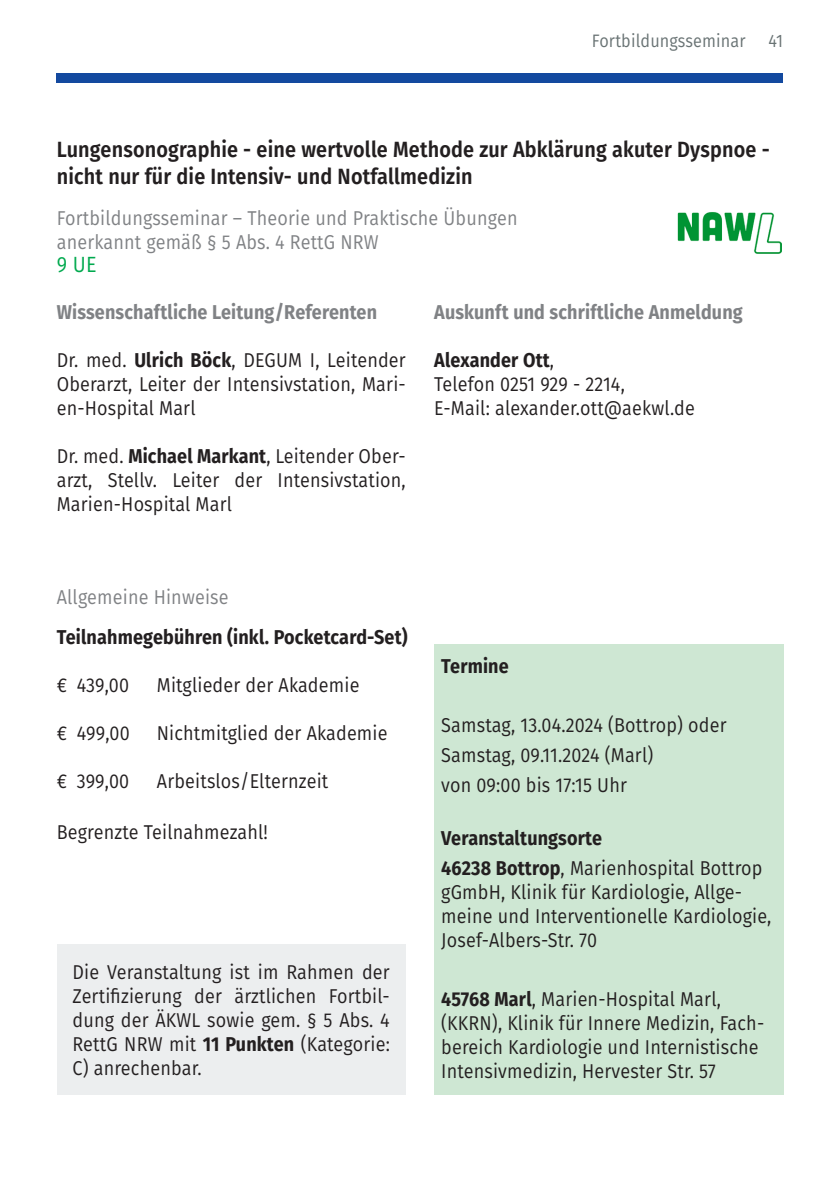
<style>
.page{position:relative;width:840px;height:1191px;background:#fff}
.page>*{position:absolute;margin:0;border:0;box-sizing:border-box;transform-origin:0 0}
.Sonstiges_12_pt{font:600 22px/26.4px "Fira Sans";letter-spacing:.01em;color:#231f20;scale:.9 1}
.UE{font:22px "Fira Sans";color:#00a94e;scale:.9 1}
.Laufschrift_10_pt_Blocksatz{font:20px/24px "Fira Sans";letter-spacing:.01em;color:#231f20;text-align:justify;scale:.9 1}
.Termin_-_Grüner_Kasten{font:20px/24px "Fira Sans";letter-spacing:.01em;color:#231f20;scale:.9 1}
.Laufschrift_10_pt_Blocksatz-2{font:20px "Fira Sans";letter-spacing:.01em;color:#808285;scale:.9 1}
.Teilnahmegebühren{font:20px "Fira Sans";letter-spacing:.01em;color:#231f20;scale:.9 1}
.Laufschrift_10_pt_Blocksatz-3{font:700 20px "Fira Sans";letter-spacing:.01em;color:#808285;scale:.9 1}
.Teilnahmegebühren-2{font:700 20px "Fira Sans";letter-spacing:.01em;color:#231f20;scale:.9 1}
.Termin_-_Grüner_Kasten-2{font:700 20px "Fira Sans";letter-spacing:.01em;color:#231f20;scale:.9 1}
.Laufschrift_10_pt_Blocksatz-4{font:700 20px "Fira Sans";letter-spacing:.01em;color:#231f20;scale:.9 1}
.t1{font:18px "Fira Sans";letter-spacing:.01em;color:#697374;scale:.9 1}
.s1{font-weight:700}
.s2{font-weight:400}
</style>
<div class="page">
<div style="left:57px;top:73px;width:725px;height:9px;background:#13499f"></div>
<div style="left:57px;top:944px;width:348px;height:150px;background:#eceeef"></div>
<img style="left:677px;top:212px;width:104px;height:41px">
<div style="left:434px;top:643px;width:348px;height:451px;background:#cee7d3"></div>
<p class="t1" style="left:591px;top:27px;width:172px">Fortbildungsseminar</p>
<p class="t1" style="left:768px;top:27px;width:18px">41</p>
<p class="Sonstiges_12_pt" style="left:57px;top:135px;width:793px">Lungensonographie - eine wertvolle Methode zur Abklärung akuter Dyspnoe - nicht nur für die Intensiv- und Notfallmedizin</p>
<p class="Laufschrift_10_pt_Blocksatz-2" style="left:57px;top:203px;width:513px">Fortbildungsseminar – Theorie und Praktische Übungen</p>
<p class="Laufschrift_10_pt_Blocksatz-2" style="left:57px;top:227px;width:359px">anerkannt gemäß § 5 Abs. 4 RettG NRW</p>
<p class="UE" style="left:57px;top:248px;width:46px">9 UE</p>
<p class="Laufschrift_10_pt_Blocksatz-3" style="left:57px;top:295px;width:357px">Wissenschaftliche Leitung/Referenten</p>
<p class="Laufschrift_10_pt_Blocksatz" style="left:57px;top:348px;width:389px">Dr. med. <span class="s1">Ulrich Böck</span>, DEGUM I, Leitender Oberarzt, Leiter der Intensivstation, Mari&shy;en-Hospital Marl</p>
<p class="Laufschrift_10_pt_Blocksatz" style="left:57px;top:444px;width:389px">Dr. med. <span class="s1">Michael Markant</span>, Leitender Ober&shy;arzt, Stellv. Leiter der Intensivstation, Marien-Hospital Marl</p>
<p class="Laufschrift_10_pt_Blocksatz-3" style="left:434px;top:295px;width:344px">Auskunft und schriftliche Anmeldung</p>
<p class="Laufschrift_10_pt_Blocksatz-4" style="left:434px;top:343px;width:135px">Alexander Ott<span class="s2">,</span></p>
<p class="Laufschrift_10_pt_Blocksatz" style="left:434px;top:372px;width:213px">Telefon 0251 929 - 2214,</p>
<p class="Laufschrift_10_pt_Blocksatz" style="left:434px;top:396px;width:291px">E-Mail: alexander.ott@aekwl.de</p>
<p class="Laufschrift_10_pt_Blocksatz-2" style="left:57px;top:582px;width:192px">Allgemeine Hinweise</p>
<p class="Teilnahmegebühren-2" style="left:57px;top:620px;width:391px">Teilnahmegebühren (inkl. Pocketcard-Set)</p>
<p class="Teilnahmegebühren" style="left:57px;top:670px;width:82px">€ 439,00</p>
<p class="Teilnahmegebühren" style="left:157px;top:670px;width:226px">Mitglieder der Akademie</p>
<p class="Teilnahmegebühren" style="left:57px;top:718px;width:82px">€ 499,00</p>
<p class="Teilnahmegebühren" style="left:157px;top:718px;width:258px">Nichtmitglied der Akademie</p>
<p class="Teilnahmegebühren" style="left:57px;top:766px;width:82px">€ 399,00</p>
<p class="Teilnahmegebühren" style="left:157px;top:766px;width:192px">Arbeitslos/Elternzeit</p>
<p class="Laufschrift_10_pt_Blocksatz" style="left:57px;top:819px;width:236px">Begrenzte Teilnahmezahl!</p>
<p class="Laufschrift_10_pt_Blocksatz" style="left:72px;top:959px;width:354px">Die Veranstaltung ist im Rahmen der Zertifizierung der ärztlichen Fortbil&shy;dung der ÄKWL sowie gem. § 5 Abs. 4<br>RettG NRW mit <span class="s1">11 Punkten</span> (Kategorie:<br>C) anrechenbar.</p>
<p class="Termin_-_Grüner_Kasten-2" style="left:441px;top:649px;width:76px">Termine</p>
<p class="Termin_-_Grüner_Kasten" style="left:441px;top:713px;width:318px">Samstag, 13.04.2024 (Bottrop) oder</p>
<p class="Termin_-_Grüner_Kasten" style="left:441px;top:742px;width:237px">Samstag, 09.11.2024 (Marl)</p>
<p class="Laufschrift_10_pt_Blocksatz" style="left:441px;top:772px;width:208px">von 09:00 bis 17:15 Uhr</p>
<p class="Termin_-_Grüner_Kasten-2" style="left:441px;top:821px;width:180px">Veranstaltungsorte</p>
<p class="Termin_-_Grüner_Kasten" style="left:441px;top:855px;width:368px"><span class="s1">46238 Bottrop</span>, Marienhospital Bottrop gGmbH, Klinik für Kardiologie, Allge&shy;meine und Interventionelle Kardiologie, Josef-Albers-Str. 70</p>
<p class="Termin_-_Grüner_Kasten" style="left:441px;top:987px;width:360px"><span class="s1">45768 Marl</span>, Marien-Hospital Marl, (KKRN), Klinik für Innere Medizin, Fach&shy;bereich Kardiologie und Internistische Intensivmedizin, Hervester Str. 57</p>
</div>
